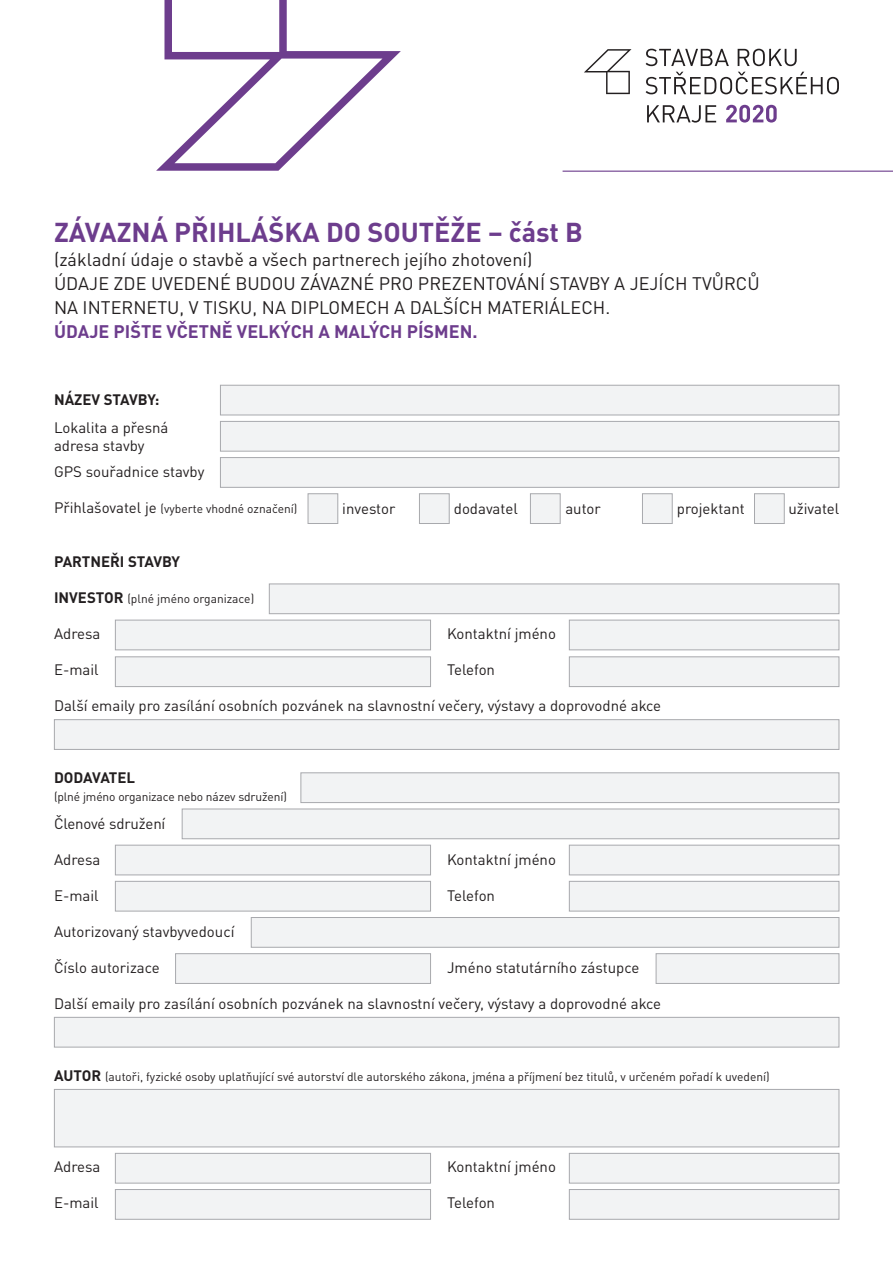
<style>
.page{position:relative;width:893px;height:1263px;background:#fff}
.page>*{position:absolute;margin:0;border:0;box-sizing:border-box;transform-origin:0 0}
.t1{font:700 27px "DIN Pro";color:#6d3d8d}
.t2{font:18px/24px "DIN Pro";color:#231f20}
.t3{font:700 18px "DIN Pro";color:#6d3d8d}
.t4{font:15px/18px "DIN Pro";color:#231f20}
.t5{font:700 15px "DIN Pro";color:#231f20}
.t6{font:12px "DIN Pro";color:#231f20}
.s1{font-size:15px}
.s2{font-weight:700;font-size:15px}
</style>
<div class="page">
<hr style="left:563px;top:171px;width:330px;height:1px;background:#6d3d8d">
<svg style="left:156px;top:0;width:245px;height:171px"></svg>
<div style="left:220px;top:385px;width:619px;height:30px;background:#f2f3f4;border:1px solid #a8a9ad"></div>
<div style="left:251px;top:917px;width:588px;height:31px;background:#f2f3f4;border:1px solid #a8a9ad"></div>
<div style="left:54px;top:1089px;width:785px;height:58px;background:#f2f3f4;border:1px solid #a8a9ad"></div>
<div style="left:115px;top:620px;width:316px;height:30px;background:#f2f3f4;border:1px solid #a8a9ad"></div>
<div style="left:115px;top:845px;width:316px;height:30px;background:#f2f3f4;border:1px solid #a8a9ad"></div>
<div style="left:115px;top:1153px;width:316px;height:30px;background:#f2f3f4;border:1px solid #a8a9ad"></div>
<div style="left:115px;top:1189px;width:316px;height:31px;background:#f2f3f4;border:1px solid #a8a9ad"></div>
<div style="left:115px;top:881px;width:316px;height:30px;background:#f2f3f4;border:1px solid #a8a9ad"></div>
<div style="left:175px;top:953px;width:256px;height:31px;background:#f2f3f4;border:1px solid #a8a9ad"></div>
<div style="left:115px;top:656px;width:316px;height:31px;background:#f2f3f4;border:1px solid #a8a9ad"></div>
<div style="left:569px;top:620px;width:270px;height:30px;background:#f2f3f4;border:1px solid #a8a9ad"></div>
<div style="left:569px;top:845px;width:270px;height:30px;background:#f2f3f4;border:1px solid #a8a9ad"></div>
<div style="left:569px;top:1153px;width:270px;height:30px;background:#f2f3f4;border:1px solid #a8a9ad"></div>
<div style="left:569px;top:1189px;width:270px;height:31px;background:#f2f3f4;border:1px solid #a8a9ad"></div>
<div style="left:569px;top:881px;width:270px;height:30px;background:#f2f3f4;border:1px solid #a8a9ad"></div>
<div style="left:656px;top:953px;width:183px;height:31px;background:#f2f3f4;border:1px solid #a8a9ad"></div>
<div style="left:569px;top:656px;width:270px;height:31px;background:#f2f3f4;border:1px solid #a8a9ad"></div>
<div style="left:220px;top:457px;width:619px;height:31px;background:#f2f3f4;border:1px solid #a8a9ad"></div>
<div style="left:269px;top:583px;width:570px;height:31px;background:#f2f3f4;border:1px solid #a8a9ad"></div>
<div style="left:54px;top:719px;width:785px;height:31px;background:#f2f3f4;border:1px solid #a8a9ad"></div>
<div style="left:54px;top:1017px;width:785px;height:30px;background:#f2f3f4;border:1px solid #a8a9ad"></div>
<div style="left:182px;top:809px;width:657px;height:30px;background:#f2f3f4;border:1px solid #a8a9ad"></div>
<div style="left:300px;top:772px;width:539px;height:31px;background:#f2f3f4;border:1px solid #a8a9ad"></div>
<div style="left:308px;top:493px;width:30px;height:31px;background:#f2f3f4;border:1px solid #a8a9ad"></div>
<div style="left:419px;top:493px;width:31px;height:31px;background:#f2f3f4;border:1px solid #a8a9ad"></div>
<div style="left:530px;top:493px;width:31px;height:31px;background:#f2f3f4;border:1px solid #a8a9ad"></div>
<div style="left:642px;top:493px;width:31px;height:31px;background:#f2f3f4;border:1px solid #a8a9ad"></div>
<div style="left:754px;top:493px;width:31px;height:31px;background:#f2f3f4;border:1px solid #a8a9ad"></div>
<div style="left:220px;top:421px;width:619px;height:30px;background:#f2f3f4;border:1px solid #a8a9ad"></div>
<svg style="left:584px;top:49px;width:47px;height:45px"></svg>
<svg style="left:646px;top:49px;width:83px;height:17px"></svg>
<svg style="left:738px;top:49px;width:59px;height:17px"></svg>
<svg style="left:646px;top:72px;width:193px;height:22px"></svg>
<svg style="left:647px;top:105px;width:69px;height:18px"></svg>
<svg style="left:726px;top:105px;width:51px;height:18px"></svg>
<h1 class="t1" style="left:54px;top:209px;width:530px">ZÁVAZNÁ PŘIHLÁŠKA DO SOUTĚŽE – část B</h1>
<p class="t2" style="left:54px;top:245px;width:707px">(základní údaje o stavbě a všech partnerech jejího zhotovení)<br>ÚDAJE ZDE UVEDENÉ BUDOU ZÁVAZNÉ PRO PREZENTOVÁNÍ STAVBY A JEJÍCH TVŮRCŮ<br>NA INTERNETU, V TISKU, NA DIPLOMECH A DALŠÍCH MATERIÁLECH.</p>
<p class="t3" style="left:54px;top:316px;width:425px">ÚDAJE PIŠTE VČETNĚ VELKÝCH A MALÝCH PÍSMEN.</p>
<p class="t5" style="left:54px;top:387px;width:107px">NÁZEV STAVBY:</p>
<p class="t4" style="left:54px;top:417px;width:116px">Lokalita a přesná adresa stavby</p>
<p class="t4" style="left:54px;top:461px;width:152px">GPS souřadnice stavby</p>
<p class="t6" style="left:54px;top:499px;width:245px"><span class="s1">Přihlašovatel je</span> (vyberte vhodné označení)</p>
<p class="t5" style="left:54px;top:549px;width:128px">PARTNEŘI STAVBY</p>
<p class="t6" style="left:54px;top:589px;width:202px"><span class="s2">INVESTOR</span> (plné jméno organizace)</p>
<p class="t4" style="left:54px;top:623px;width:48px">Adresa</p>
<p class="t4" style="left:447px;top:623px;width:110px">Kontaktní jméno</p>
<p class="t4" style="left:54px;top:659px;width:46px">E-mail</p>
<p class="t4" style="left:447px;top:659px;width:50px">Telefon</p>
<p class="t4" style="left:54px;top:695px;width:609px">Další emaily pro zasílání osobních pozvánek na slavnostní večery, výstavy a doprovodné akce</p>
<p class="t4" style="left:342px;top:498px;width:55px">investor</p>
<p class="t4" style="left:454px;top:498px;width:65px">dodavatel</p>
<p class="t4" style="left:565px;top:498px;width:37px">autor</p>
<p class="t4" style="left:677px;top:498px;width:69px">projektant</p>
<p class="t4" style="left:788px;top:498px;width:52px">uživatel</p>
<p class="t5" style="left:54px;top:765px;width:83px">DODAVATEL</p>
<p class="t6" style="left:54px;top:787px;width:234px">(plné jméno organizace nebo název sdružení)</p>
<p class="t4" style="left:54px;top:813px;width:113px">Členové sdružení</p>
<p class="t4" style="left:54px;top:849px;width:48px">Adresa</p>
<p class="t4" style="left:447px;top:849px;width:110px">Kontaktní jméno</p>
<p class="t4" style="left:54px;top:885px;width:46px">E-mail</p>
<p class="t4" style="left:447px;top:885px;width:50px">Telefon</p>
<p class="t4" style="left:54px;top:921px;width:182px">Autorizovaný stavbyvedoucí</p>
<p class="t4" style="left:54px;top:957px;width:107px">Číslo autorizace</p>
<p class="t4" style="left:447px;top:957px;width:194px">Jméno statutárního zástupce</p>
<p class="t4" style="left:54px;top:993px;width:609px">Další emaily pro zasílání osobních pozvánek na slavnostní večery, výstavy a doprovodné akce</p>
<p class="t6" style="left:54px;top:1067px;width:717px"><span class="s2">AUTOR</span> (autoři, fyzické osoby uplatňující své autorství dle autorského zákona, jména a příjmení bez titulů, v určeném pořadí k uvedení)</p>
<p class="t4" style="left:54px;top:1156px;width:48px">Adresa</p>
<p class="t4" style="left:447px;top:1156px;width:110px">Kontaktní jméno</p>
<p class="t4" style="left:54px;top:1192px;width:46px">E-mail</p>
<p class="t4" style="left:447px;top:1192px;width:50px">Telefon</p>
</div>
